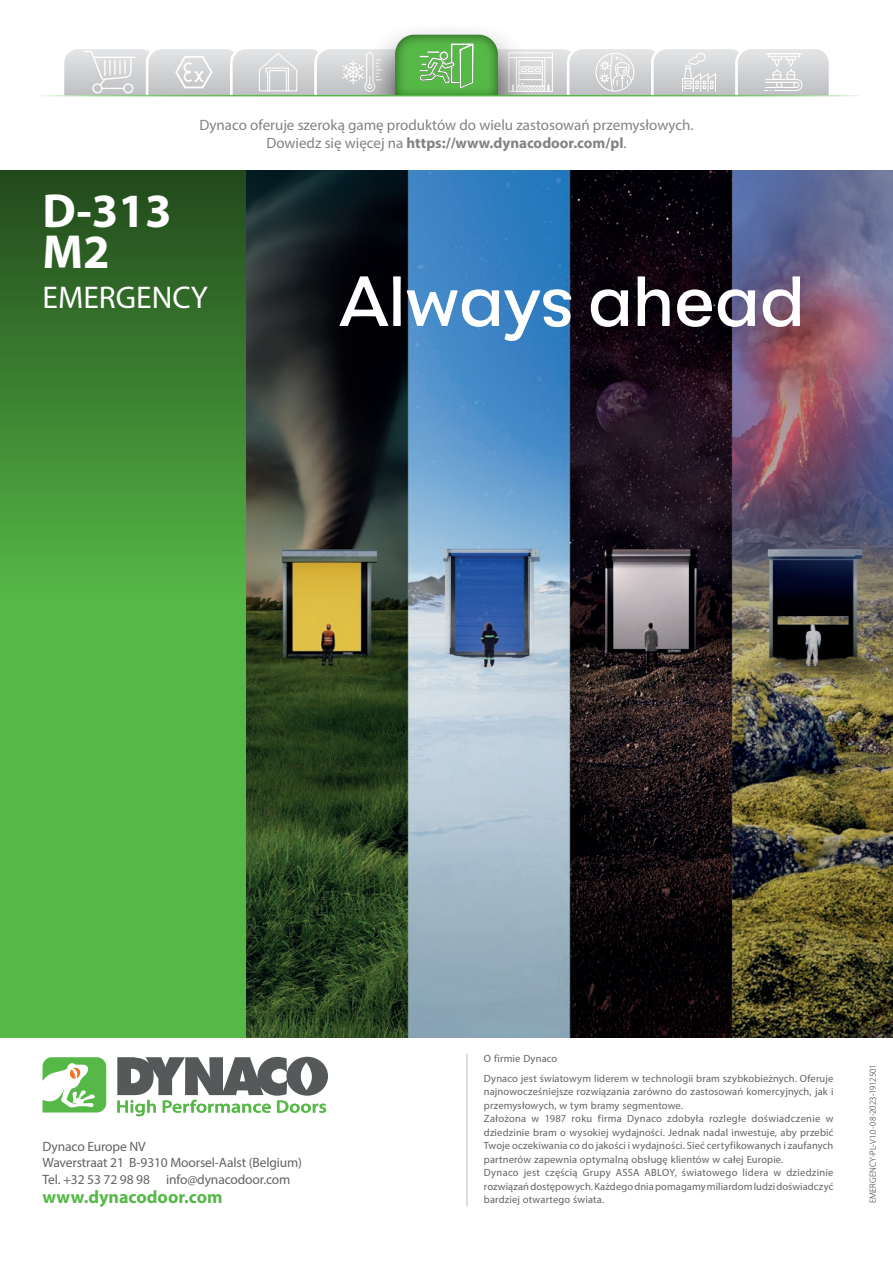
<style>
.page{position:relative;width:893px;height:1263px;background:#fff}
.page>*{position:absolute;margin:0;border:0;box-sizing:border-box;transform-origin:0 0}
.t1{font:700 48px/40.8px "Myriad Pro";color:#fff}
.t2{font:31.5px "Myriad Pro";color:#fff}
.t3{font:700 18px "Myriad Pro";color:#56b947}
.t4{font:15px/18px "Myriad Pro";color:#808285;text-align:center}
.t5{font:13.5px/16.5px "Myriad Pro";letter-spacing:-.01em;color:#636366}
.t6{font:10.5px/13.5px "Myriad Pro";letter-spacing:.015em;color:#636366}
.t7{font:300 9px "Myriad Pro";letter-spacing:.005em;color:#231f20}
.s1{font-weight:700}
</style>
<div class="page">
<svg style="left:0;top:170px;width:247px;height:867px;fill:#56b947"></svg>
<img style="left:247px;top:170px;width:646px;height:867px">
<svg style="left:339px;top:276px;width:461px;height:65px"></svg>
<svg style="left:64px;top:40px;width:765px;height:55px"></svg>
<div style="left:394px;top:32px;width:106px;height:66px;background:#231f20;opacity:.7"></div>
<div style="left:32px;top:96px;width:829px;height:63px;background:#fff"></div>
<hr style="left:32px;top:95px;width:829px;height:1px;background:#56b947">
<svg style="left:43px;top:1057px;width:63px;height:55px"></svg>
<svg style="left:117px;top:1057px;width:211px;height:59px"></svg>
<hr style="left:467px;top:1053px;width:1px;height:153px;background:#bcbdc0">
<p class="t4" style="left:199px;top:116px;width:496px">Dynaco oferuje szeroką gamę produktów do wielu zastosowań przemysłowych.<br>Dowiedz się więcej na <span class="s1">https://www.dynacodoor.com/pl</span>.</p>
<p class="t1" style="left:43px;top:189px;width:131px">D-313<br>M2</p>
<p class="t2" style="left:43px;top:278px;width:167px">EMERGENCY</p>
<p class="t5" style="left:43px;top:1138px;width:261px">Dynaco Europe NV<br>Waverstraat 21 B-9310 Moorsel-Aalst (Belgium)<br>Tel. +32 53 72 98 98 info@dynacodoor.com</p>
<p class="t3" style="left:43px;top:1186px;width:182px">www.dynacodoor.com</p>
<p class="t6" style="left:484px;top:1048px;width:351px;line-height:20px">O firmie Dynaco<br>Dynaco jest światowym liderem w technologii bram szybkobieżnych. Oferuje</p>
<p class="t6" style="left:484px;top:1085px;width:351px">najnowocześniejsze rozwiązania zarówno do zastosowań komercyjnych, jak i przemysłowych, w tym bramy segmentowe.<br>Założona w 1987 roku firma Dynaco zdobyła rozległe doświadczenie w dziedzinie bram o wysokiej wydajności. Jednak nadal inwestuje, aby przebić Twoje oczekiwania co do jakości i wydajności. Sieć certyfikowanych i zaufanych partnerów zapewnia optymalną obsługę klientów w całej Europie.<br>Dynaco jest częścią Grupy ASSA ABLOY, światowego lidera w dziedzinie rozwiązań dostępowych. Każdego dnia pomagamy miliardom ludzi doświadczyć bardziej otwartego świata.</p>
<p class="t7" style="left:867px;top:1203px;width:140px;rotate:-90deg">EMERGENCY-PL-V1.0-08-2023-1912501</p>
</div>
